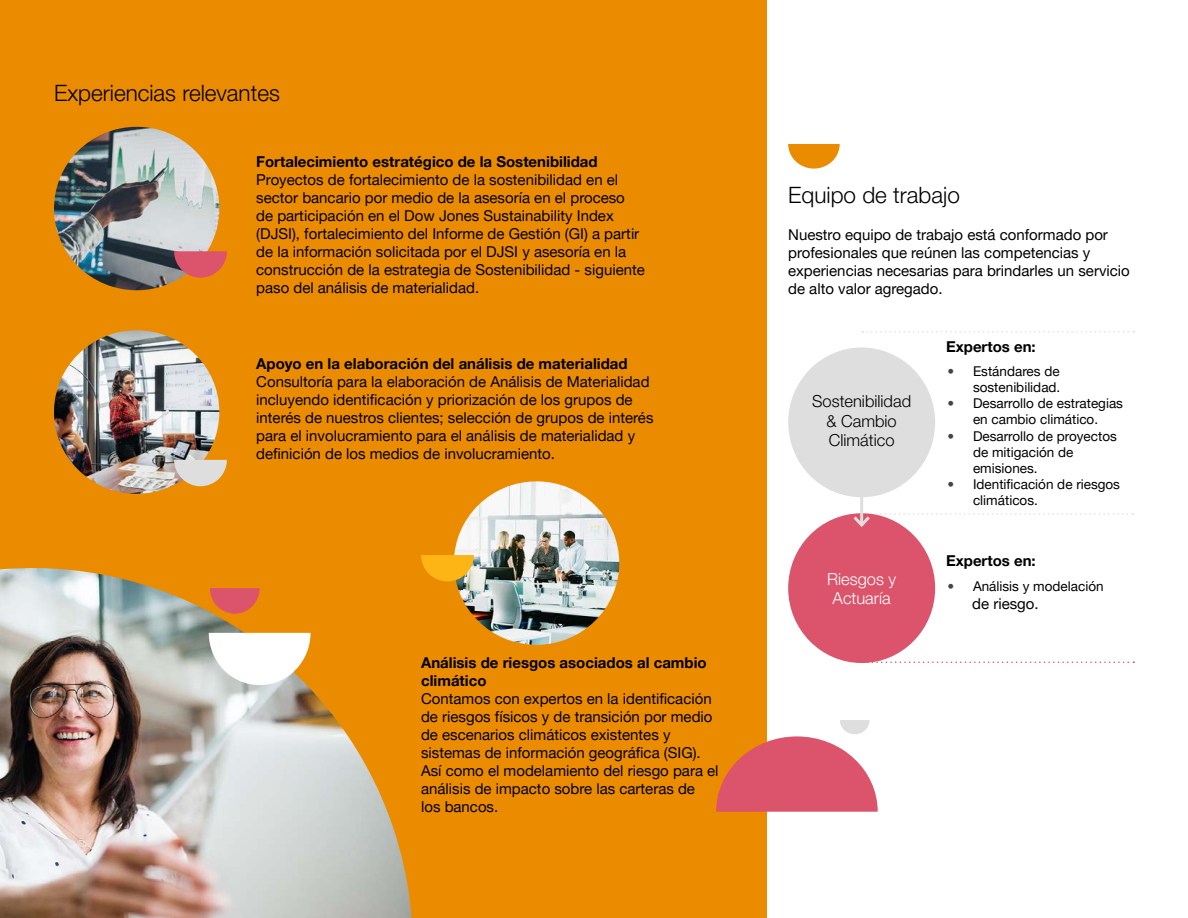
<style>
.page{position:relative;width:1188px;height:918px;background:#fff}
.page>*{position:absolute;margin:0;border:0;box-sizing:border-box;transform-origin:0 0}
.t1{font:300 22.5px "Helvetica Neue LT Pro";color:#000}
.t2{font:300 16.5px/19.8px "Helvetica Neue LT Pro";color:#000;text-align:center}
.t3{font:300 16.5px/19.8px "Helvetica Neue LT Pro";color:#fff;text-align:center}
.t4{font:15px/18px "Helvetica Neue LT Pro";color:#000}
.t5{font:700 15px/18px "Helvetica Neue LT Pro";color:#000}
.t6{font:13.5px/16.2px "Helvetica Neue LT Pro";color:#000}
.s1{color:#454547}
</style>
<div class="page">
<div style="left:0;top:0;width:767px;height:918px;background:#eb8c00"></div>
<svg style="left:716px;top:720px;width:162px;height:92px"></svg>
<div style="left:788px;top:347px;width:147px;height:150px;background:#dedede;border-radius:50%"></div>
<div style="left:788px;top:513px;width:147px;height:150px;background:#db546b;border-radius:50%"></div>
<img style="left:54px;top:127px;width:165px;height:163px">
<img style="left:54px;top:330px;width:165px;height:164px">
<img style="left:454px;top:481px;width:165px;height:164px">
<svg style="left:788px;top:144px;width:52px;height:25px"></svg>
<svg style="left:174px;top:251px;width:53px;height:27px"></svg>
<svg style="left:174px;top:460px;width:53px;height:26px"></svg>
<svg style="left:421px;top:555px;width:53px;height:26px"></svg>
<svg style="left:862px;top:331px;width:272px;height:1px"></svg>
<svg style="left:866px;top:662px;width:268px;height:1px"></svg>
<hr style="left:860px;top:486px;width:3px;height:39px;background:#dedede">
<svg style="left:850px;top:513px;width:283px;height:16px"></svg>
<img style="left:0;top:568px;width:412px;height:350px">
<svg style="left:209px;top:633px;width:102px;height:52px;background:#f4eee4"></svg>
<svg style="left:210px;top:588px;width:50px;height:26px"></svg>
<h1 class="t1" style="left:54px;top:79px;width:227px">Experiencias relevantes</h1>
<p class="t5" style="left:256px;top:152px;width:343px">Fortalecimiento estratégico de la Sostenibilidad</p>
<p class="t4" style="left:256px;top:170px;width:390px">Proyectos de fortalecimiento de la sostenibilidad en el sector bancario por medio de la asesoría en el proceso de participación en el Dow Jones Sustainability Index (DJSI), fortalecimiento del Informe de Gestión (GI) a partir de la información solicitada por el DJSI y asesoría en la construcción de la estrategia de Sostenibilidad - siguiente paso del análisis de materialidad.</p>
<p class="t5" style="left:256px;top:355px;width:373px">Apoyo en la elaboración del análisis de materialidad</p>
<p class="t4" style="left:256px;top:373px;width:399px">Consultoría para la elaboración de Análisis de Materialidad incluyendo identificación y priorización de los grupos de interés de nuestros clientes; selección de grupos de interés para el involucramiento para el análisis de materialidad y definición de los medios de involucramiento.</p>
<p class="t5" style="left:421px;top:653px;width:287px">Análisis de riesgos asociados al cambio climático</p>
<p class="t4" style="left:421px;top:689px;width:299px">Contamos con expertos en la identificación de riesgos físicos y de transición por medio de escenarios climáticos existentes y sistemas de información geográfica (SIG).<br>Así como el modelamiento del riesgo para el análisis de impacto sobre las carteras de<br>los bancos.</p>
<h1 class="t1" style="left:788px;top:181px;width:173px">Equipo de trabajo</h1>
<p class="t4" style="left:788px;top:225px;width:343px">Nuestro equipo de trabajo está conformado por profesionales que reúnen las competencias y experiencias necesarias para brindarles un servicio de alto valor agregado.</p>
<p class="t2" style="left:812px;top:391px;width:100px">Sostenibilidad &amp; Cambio<br>Climático</p>
<p class="t3" style="left:827px;top:569px;width:71px">Riesgos y<br>Actuaría</p>
<p class="t5" style="left:946px;top:338px;width:91px">Expertos en:</p>
<p class="t6" style="left:948px;top:363px;width:114px;text-align:right"><span class="s1">•</span> Estándares de sostenibilidad.</p>
<p class="t6" style="left:948px;top:395px;width:177px;text-align:center"><span class="s1">•</span> Desarrollo de estrategias en cambio climático.</p>
<p class="t6" style="left:973px;top:427px;width:145px;text-indent:-26px"><span class="s1">•</span> Desarrollo de proyectos de mitigación de emisiones.</p>
<p class="t6" style="left:973px;top:476px;width:149px;text-indent:-26px"><span class="s1">•</span> Identificación de riesgos climáticos.</p>
<p class="t5" style="left:946px;top:552px;width:91px">Expertos en:</p>
<p class="t6" style="left:948px;top:578px;width:158px"><span class="s1">•</span> Análisis y modelación</p>
<p class="t4" style="left:972px;top:594px;width:68px">de riesgo.</p>
</div>
